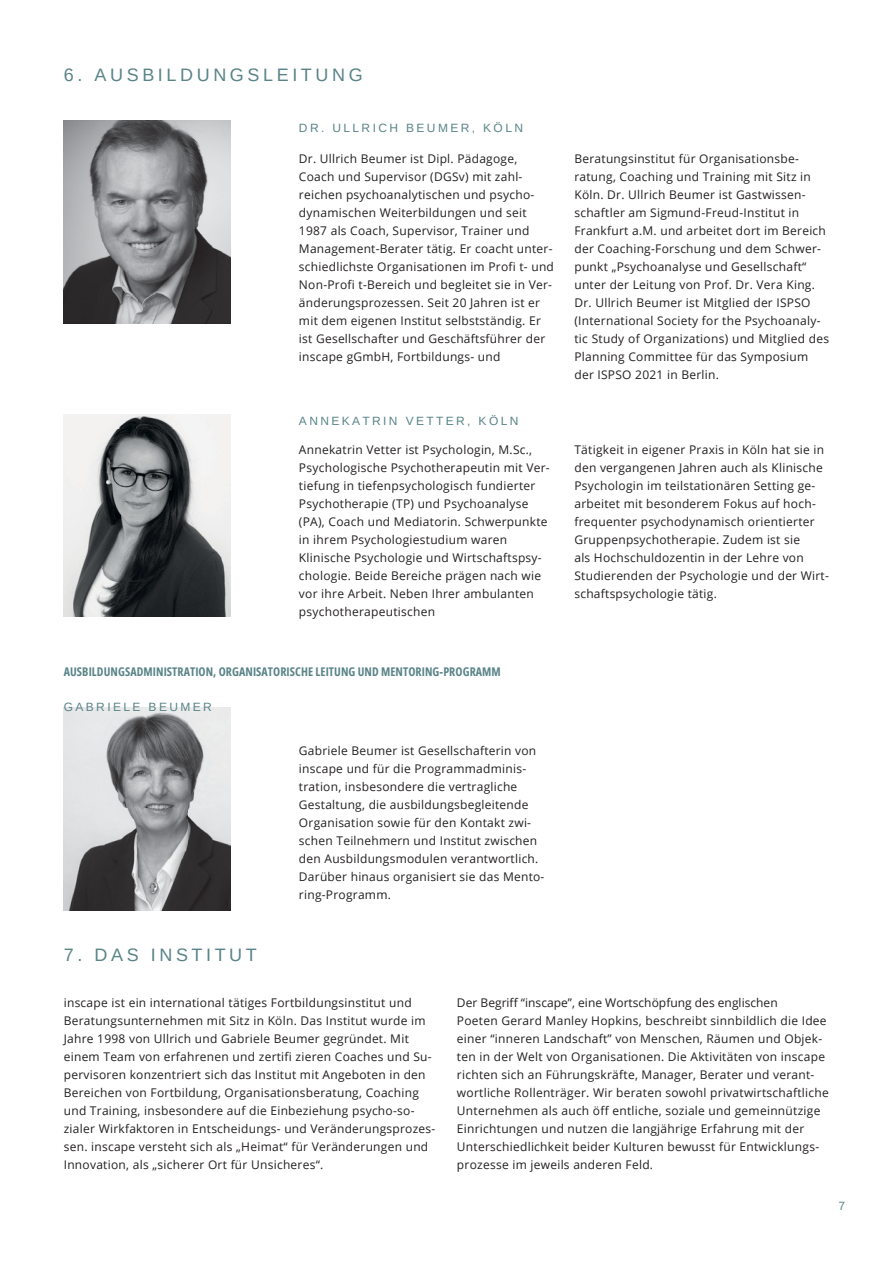
<style>
.page{position:relative;width:893px;height:1264px;background:#fff}
.page>*{position:absolute;margin:0;border:0;box-sizing:border-box;transform-origin:0 0}
.t1{font:18px "Arimo";letter-spacing:.2em;color:#5a8488}
.t2{font:12px/18px "Open Sans";letter-spacing:.02em;color:#231f20}
.t3{font:700 12px "Open Sans Condensed";letter-spacing:.005em;color:#5a8488}
.t4{font:12px "Arimo";letter-spacing:.2em;color:#5a8488}
</style>
<div class="page">
<img style="left:64px;top:120px;width:166px;height:203px">
<img style="left:64px;top:707px;width:166px;height:203px">
<img style="left:64px;top:414px;width:166px;height:202px">
<img style="left:63px;top:427px;width:123px;height:1px">
<p class="t1" style="left:64px;top:65px;width:300px">6. AUSBILDUNGSLEITUNG</p>
<p class="t4" style="left:299px;top:121px;width:225px">DR. ULLRICH BEUMER, KÖLN</p>
<p class="t2" style="left:299px;top:149px;width:220px">Dr. Ullrich Beumer ist Dipl. Pädagoge,</p>
<p class="t2" style="left:299px;top:167px;width:237px">Coach und Supervisor (DGSv) mit zahl&shy;reichen psychoanalytischen und psycho&shy;dynamischen Weiterbildungen und seit</p>
<p class="t2" style="left:299px;top:221px;width:256px">1987 als Coach, Supervisor, Trainer und Management-Berater tätig. Er coacht unter&shy;schiedlichste Organisationen im Profi t- und Non-Profi t-Bereich und begleitet sie in Ver&shy;änderungsprozessen. Seit 20 Jahren ist er mit dem eigenen Institut selbstständig. Er ist Gesellschafter und Geschäftsführer der inscape gGmbH, Fortbildungs- und</p>
<p class="t4" style="left:299px;top:414px;width:221px">ANNEKATRIN VETTER, KÖLN</p>
<p class="t2" style="left:299px;top:440px;width:252px">Annekatrin Vetter ist Psychologin, M.Sc., Psychologische Psychotherapeutin mit Ver&shy;tiefung in tiefenpsychologisch fundierter Psychotherapie (TP) und Psychoanalyse (PA), Coach und Mediatorin. Schwerpunkte in ihrem Psychologiestudium waren Klinische Psychologie und Wirtschaftspsy&shy;chologie. Beide Bereiche prägen nach wie vor ihre Arbeit. Neben Ihrer ambulanten psychotherapeutischen</p>
<p class="t2" style="left:574px;top:149px;width:253px">Beratungsinstitut für Organisationsbe&shy;ratung, Coaching und Training mit Sitz in Köln. Dr. Ullrich Beumer ist Gastwissen&shy;schaftler am Sigmund-Freud-Institut in Frankfurt a.M. und arbeitet dort im Bereich der Coaching-Forschung und dem Schwer&shy;punkt „Psychoanalyse und Gesellschaft“ unter der Leitung von Prof. Dr. Vera King.<br>Dr. Ullrich Beumer ist Mitglied der ISPSO (International Society for the Psychoanaly-</p>
<p class="t2" style="left:574px;top:329px;width:256px">tic Study of Organizations) und Mitglied des<br>Planning Committee für das Symposium</p>
<p class="t2" style="left:574px;top:365px;width:146px">der ISPSO 2021 in Berlin.</p>
<p class="t2" style="left:574px;top:440px;width:251px">Tätigkeit in eigener Praxis in Köln hat sie in den vergangenen Jahren auch als Klinische Psychologin im teilstationären Setting ge&shy;arbeitet mit besonderem Fokus auf hoch&shy;frequenter psychodynamisch orientierter Gruppenpsychotherapie. Zudem ist sie</p>
<p class="t2" style="left:574px;top:548px;width:256px">als Hochschuldozentin in der Lehre von<br>Studierenden der Psychologie und der Wirt&shy;schaftspsychologie tätig.</p>
<p class="t3" style="left:64px;top:663px;width:438px">AUSBILDUNGSADMINISTRATION, ORGANISATORISCHE LEITUNG UND MENTORING-PROGRAMM</p>
<p class="t4" style="left:64px;top:700px;width:150px">GABRIELE BEUMER</p>
<p class="t2" style="left:299px;top:741px;width:247px">Gabriele Beumer ist Gesellschafterin von inscape und für die Programmadminis&shy;tration, insbesondere die vertragliche Gestaltung, die ausbildungsbegleitende Organisation sowie für den Kontakt zwi&shy;schen Teilnehmern und Institut zwischen den Ausbildungsmodulen verantwortlich.<br>Darüber hinaus organisiert sie das Mento&shy;ring-Programm.</p>
<p class="t1" style="left:64px;top:944px;width:194px">7. DAS INSTITUT</p>
<p class="t2" style="left:64px;top:993px;width:373px">inscape ist ein international tätiges Fortbildungsinstitut und Beratungsunternehmen mit Sitz in Köln. Das Institut wurde im Jahre 1998 von Ullrich und Gabriele Beumer gegründet. Mit einem Team von erfahrenen und zertifi zieren Coaches und Su&shy;pervisoren konzentriert sich das Institut mit Angeboten in den Bereichen von Fortbildung, Organisationsberatung, Coaching und Training, insbesondere auf die Einbeziehung psycho-so&shy;zialer Wirkfaktoren in Entscheidungs- und Veränderungsprozes&shy;sen. inscape versteht sich als „Heimat“ für Veränderungen und Innovation, als „sicherer Ort für Unsicheres“.</p>
<p class="t2" style="left:457px;top:993px;width:322px">Der Begriff “inscape”, eine Wortschöpfung des englischen</p>
<p class="t2" style="left:457px;top:1011px;width:373px">Poeten Gerard Manley Hopkins, beschreibt sinnbildlich die Idee einer “inneren Landschaft” von Menschen, Räumen und Objek&shy;ten in der Welt von Organisationen. Die Aktivitäten von inscape richten sich an Führungskräfte, Manager, Berater und verant&shy;wortliche Rollenträger. Wir beraten sowohl privatwirtschaftliche Unternehmen als auch öff entliche, soziale und gemeinnützige Einrichtungen und nutzen die langjährige Erfahrung mit der Unterschiedlichkeit beider Kulturen bewusst für Entwicklungs&shy;prozesse im jeweils anderen Feld.</p>
<p class="t4" style="left:838px;top:1199px;width:8px">7</p>
</div>
